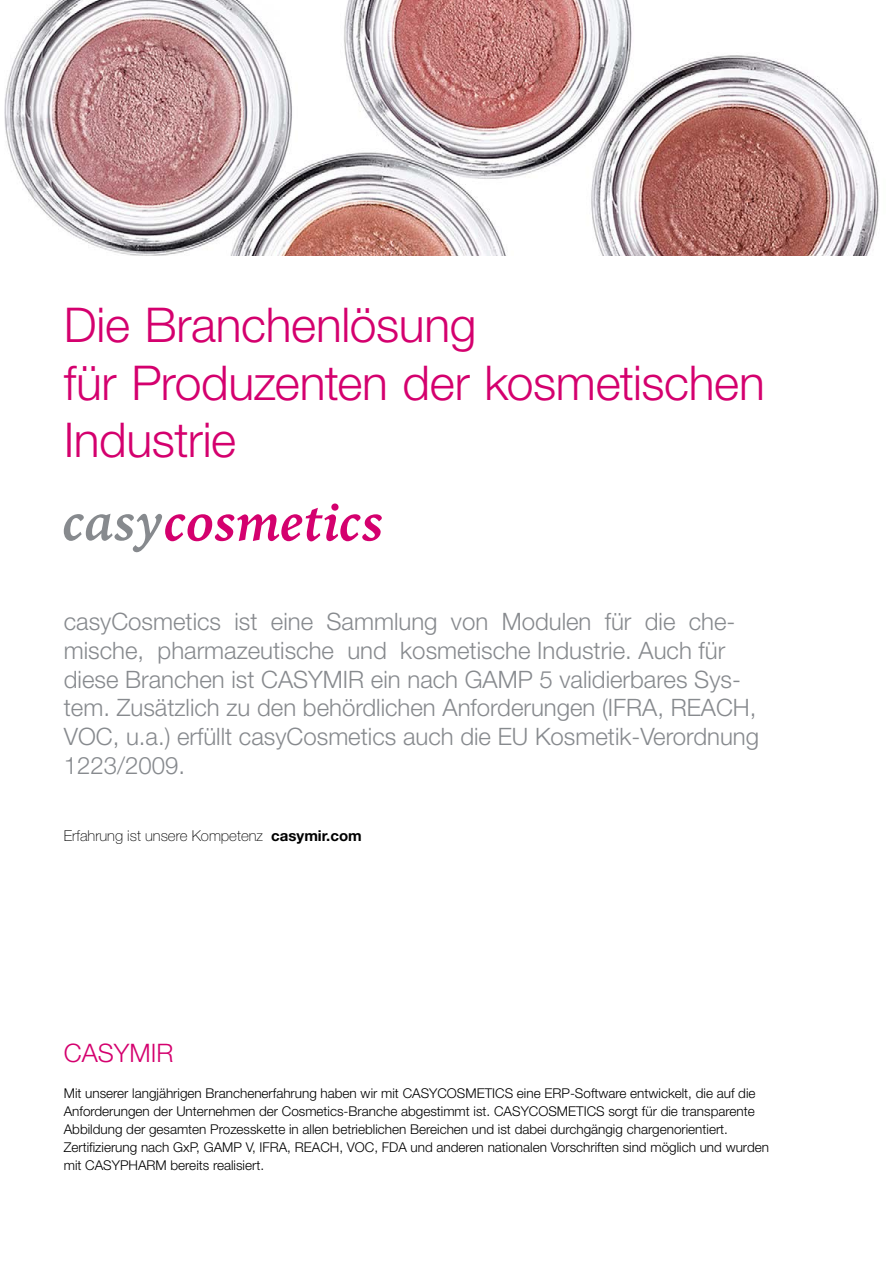
<style>
.page{position:relative;width:893px;height:1263px;background:#fff}
.page>*{position:absolute;margin:0;border:0;box-sizing:border-box;transform-origin:0 0}
.t1{font:300 48px/57.6px "Helvetica Neue";letter-spacing:-.01em;color:#d4006e}
.t2{font:300 25.5px "Helvetica Neue";color:#d4006e}
.t3{font:300 24px/28.8px "Helvetica Neue";color:#878a8e}
.t4{font:100 15px "Helvetica Neue";color:#000}
.t5{font:300 13.5px/18px "Helvetica Neue";color:#000}
.s1{font-weight:700}
</style>
<div class="page">
<img style="left:4px;top:0;width:875px;height:255px">
<svg style="left:64px;top:503px;width:318px;height:50px"></svg>
<h1 class="t1" style="left:64px;top:295px;width:703px">Die Branchenlösung<br>für Produzenten der kosmetischen<br>Industrie</h1>
<p class="t3" style="left:64px;top:607px;width:697px">casyCosmetics ist eine Sammlung von Modulen für die che&shy;mische, pharmazeutische und kosmetische Industrie. Auch für diese Branchen ist CASYMIR ein nach GAMP 5 validierbares Sys&shy;tem. Zusätzlich zu den behördlichen Anforderungen (IFRA, REACH, VOC, u.a.) erfüllt casyCosmetics auch die EU Kosmetik-Verordnung 1223/2009.</p>
<p class="t4" style="left:64px;top:827px;width:299px">Erfahrung ist unsere Kompetenz <span class="s1">casymir.com</span></p>
<h2 class="t2" style="left:64px;top:1037px;width:111px">CASYMIR</h2>
<p class="t5" style="left:64px;top:1084px;width:707px">Mit unserer langjährigen Branchenerfahrung haben wir mit CASYCOSMETICS eine ERP-Software entwickelt, die auf die Anforderungen der Unternehmen der Cosmetics-Branche abgestimmt ist. CASYCOSMETICS sorgt für die transparente Abbildung der gesamten Prozesskette in allen betrieblichen Bereichen und ist dabei durchgängig chargenorientiert.<br>Zertifizierung nach GxP, GAMP V, IFRA, REACH, VOC, FDA und anderen nationalen Vorschriften sind möglich und wurden mit CASYPHARM bereits realisiert.</p>
</div>
